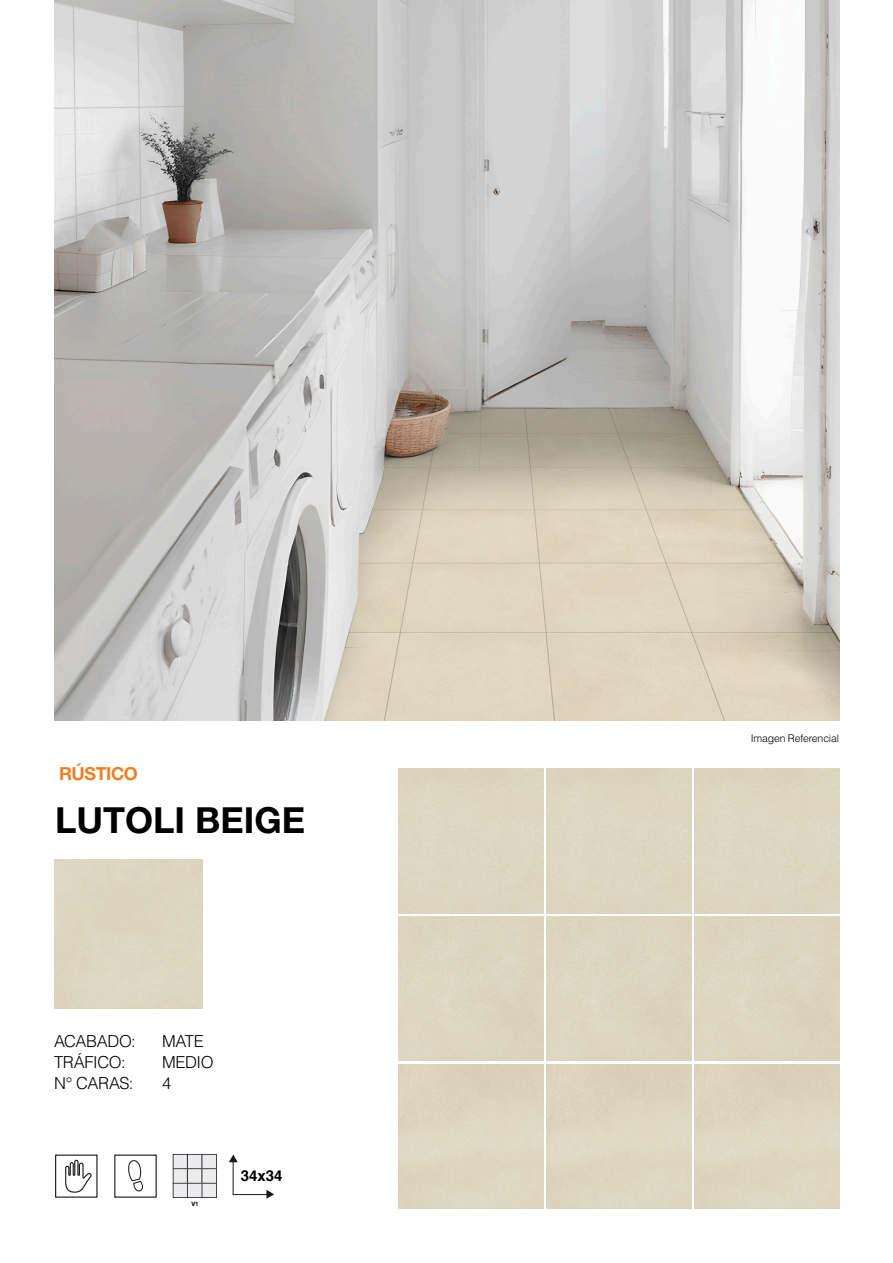
<style>
.page{position:relative;width:893px;height:1263px;background:#fff}
.page>*{position:absolute;margin:0;border:0;box-sizing:border-box;transform-origin:0 0}
.t1{font:700 36px "Helvetica Neue LT Std";color:#000}
.t2{font:700 18px "Helvetica Neue LT Std";letter-spacing:-.025em;color:#f17e22}
.t3{font:300 16.5px "Helvetica LT Std";letter-spacing:-.025em;color:#000}
.t4{font:700 15px "Helvetica";color:#000}
.t5{font:300 10.5px "Helvetica LT Std";letter-spacing:-.015em;color:#000}
.t6{font:700 6.15px "Helvetica Neue LT Std";color:#000}
</style>
<div class="page">
<svg style="left:173px;top:1154px;width:44px;height:44px;background:#cfcfd0"></svg>
<svg style="left:55px;top:1154px;width:102px;height:44px"></svg>
<svg style="left:229px;top:1154px;width:45px;height:45px"></svg>
<img style="left:54px;top:0;width:785px;height:721px">
<p class="t2" style="left:59px;top:762px;width:80px">RÚSTICO</p>
<p class="t1" style="left:55px;top:798px;width:251px">LUTOLI BEIGE</p>
<p class="t3" style="left:54px;top:1030px;width:83px">ACABADO:</p>
<p class="t3" style="left:162px;top:1030px;width:43px">MATE</p>
<p class="t3" style="left:54px;top:1051px;width:73px">TRÁFICO:</p>
<p class="t3" style="left:162px;top:1051px;width:53px">MEDIO</p>
<p class="t3" style="left:54px;top:1072px;width:81px">N° CARAS:</p>
<p class="t3" style="left:162px;top:1072px;width:11px">4</p>
<p class="t6" style="left:191px;top:1200px;width:9px">V1</p>
<p class="t4" style="left:241px;top:1163px;width:43px">34x34</p>
<p class="t5" style="left:751px;top:732px;width:90px">Imagen Referencial</p>
</div>
